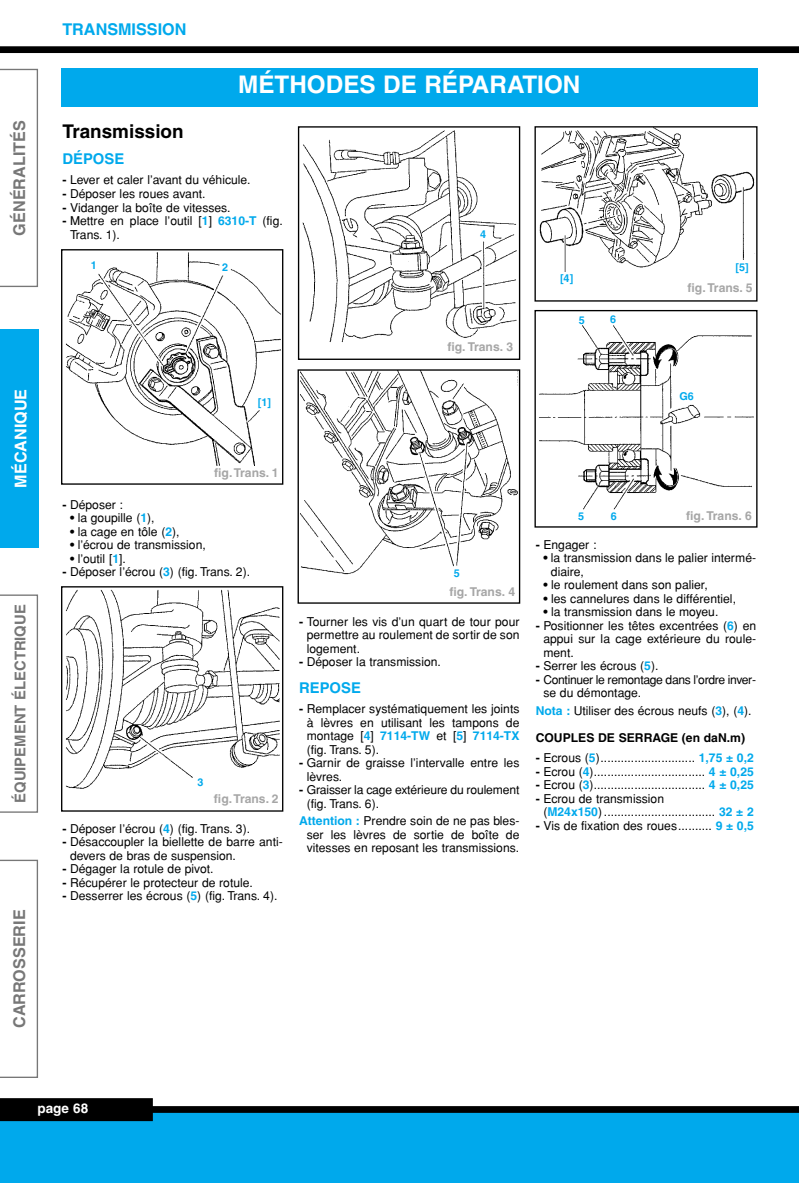
<style>
.page{position:relative;width:799px;height:1183px;background:#fff}
.page>*{position:absolute;margin:0;border:0;box-sizing:border-box;transform-origin:0 0}
.t1{font:700 24.3px "Helvetica";color:#fff}
.t2{font:700 18.9px "Helvetica";color:#000}
.t3{font:700 16.2px "Helvetica";color:#777}
.t4{font:700 16.2px "Helvetica";color:#00a9ec}
.t5{font:700 16.2px "Helvetica";color:#fff}
.t6{font:700 14.85px "Helvetica";color:#777}
.t7{font:700 14.85px "Helvetica";color:#00a9ec}
.t8{font:700 13.5px "Helvetica";color:#fff}
.t9{font:12.15px/13.5px "Helvetica";color:#000}
.t10{font:700 12.15px "Helvetica";color:#a6a6a6}
.t11{font:12.15px/13.5px "Helvetica";letter-spacing:-.03em;color:#000}
.t12{font:700 12.15px "Helvetica";color:#000}
.t13{font:700 10.8px "Helvetica";color:#00a9ec}
.s1{font-weight:700}
.s2{font-weight:700;color:#00a9ec}
</style>
<div class="page">
<div style="left:0;top:1111px;width:799px;height:71px;background:#00a9ec"></div>
<svg style="left:153px;top:1106px;width:646px;height:6px;background:#040404"></svg>
<div style="left:0;top:1098px;width:153px;height:22px;background:#000"></div>
<div style="left:0;top:46px;width:799px;height:7px;background:#000"></div>
<svg style="left:0;top:69px;width:38px;height:218px"></svg>
<div style="left:0;top:329px;width:38px;height:218px;background:#00a9ec"></div>
<svg style="left:0;top:594px;width:38px;height:218px"></svg>
<svg style="left:0;top:859px;width:38px;height:218px"></svg>
<div style="left:61px;top:68px;width:697px;height:38px;background:#00a9ec"></div>
<img style="left:65px;top:252px;width:216px;height:214px">
<div style="left:61px;top:249px;width:222px;height:235px;border:1px solid #000"></div>
<img style="left:65px;top:589px;width:215px;height:200px">
<div style="left:61px;top:586px;width:222px;height:225px;border:1px solid #000"></div>
<img style="left:302px;top:130px;width:215px;height:212px">
<div style="left:298px;top:126px;width:222px;height:234px;border:1px solid #000"></div>
<div style="left:446px;top:340px;width:69px;height:16px;background:#fff"></div>
<img style="left:300px;top:371px;width:218px;height:204px">
<div style="left:298px;top:369px;width:222px;height:234px;border:1px solid #000"></div>
<img style="left:539px;top:128px;width:216px;height:143px">
<div style="left:534px;top:126px;width:224px;height:175px;border:1px solid #000"></div>
<img style="left:539px;top:326px;width:215px;height:183px">
<div style="left:534px;top:310px;width:224px;height:217px;border:1px solid #000"></div>
<h3 class="t3" style="left:14px;top:235px;width:117px;rotate:-90deg">GÉNÉRALITÉS</h3>
<h3 class="t5" style="left:15px;top:487px;width:100px;rotate:-90deg">MÉCANIQUE</h3>
<p class="t6" style="left:15px;top:802px;width:200px;rotate:-90deg">ÉQUIPEMENT ÉLECTRIQUE</p>
<h3 class="t3" style="left:14px;top:1027px;width:120px;rotate:-90deg">CARROSSERIE</h3>
<h3 class="t4" style="left:62px;top:23px;width:126px">TRANSMISSION</h3>
<h1 class="t1" style="left:238px;top:76px;width:344px">MÉTHODES DE RÉPARATION</h1>
<h2 class="t2" style="left:62px;top:124px;width:123px">Transmission</h2>
<p class="t7" style="left:62px;top:153px;width:63px">DÉPOSE</p>
<p class="t9" style="left:62px;top:175px;width:190px"><span class="s1">-</span> Lever et caler l’avant du véhicule.</p>
<p class="t9" style="left:62px;top:188px;width:145px"><span class="s1">-</span> Déposer les roues avant.</p>
<p class="t9" style="left:62px;top:202px;width:170px"><span class="s1">-</span> Vidanger la boîte de vitesses.</p>
<p class="t9" style="left:70px;top:215px;width:214px;text-indent:-8px"><span class="s1">-</span> Mettre en place l’outil [<span class="s2">1</span>] <span class="s2">6310-T</span> (fig.<br>Trans. 1).</p>
<p class="t13" style="left:91px;top:262px;width:8px">1</p>
<p class="t13" style="left:222px;top:264px;width:8px">2</p>
<p class="t13" style="left:258px;top:398px;width:15px">[1]</p>
<p class="t13" style="left:480px;top:230px;width:8px">4</p>
<p class="t10" style="left:447px;top:342px;width:67px">fig. Trans. 3</p>
<p class="t13" style="left:560px;top:274px;width:15px">[4]</p>
<p class="t13" style="left:579px;top:316px;width:8px">5</p>
<p class="t13" style="left:610px;top:315px;width:8px">6</p>
<p class="t13" style="left:735px;top:263px;width:15px">[5]</p>
<p class="t10" style="left:687px;top:284px;width:67px">fig. Trans. 5</p>
<p class="t13" style="left:680px;top:392px;width:16px">G6</p>
<p class="t10" style="left:214px;top:468px;width:66px">fig.Trans. 1</p>
<p class="t9" style="left:62px;top:499px;width:62px"><span class="s1">-</span> Déposer :</p>
<p class="t9" style="left:70px;top:512px;width:86px"><span class="s1">•</span> la goupille (<span class="s2">1</span>),</p>
<p class="t9" style="left:70px;top:526px;width:111px"><span class="s1">•</span> la cage en tôle (<span class="s2">2</span>),</p>
<p class="t9" style="left:70px;top:539px;width:137px"><span class="s1">•</span> l’écrou de transmission,</p>
<p class="t9" style="left:70px;top:553px;width:57px"><span class="s1">•</span> l’outil [<span class="s2">1</span>].</p>
<p class="t9" style="left:62px;top:566px;width:189px"><span class="s1">-</span> Déposer l’écrou (<span class="s2">3</span>) (fig. Trans. 2).</p>
<p class="t13" style="left:197px;top:778px;width:8px">3</p>
<p class="t10" style="left:214px;top:794px;width:66px">fig.Trans. 2</p>
<p class="t9" style="left:62px;top:823px;width:189px"><span class="s1">-</span> Déposer l’écrou (<span class="s2">4</span>) (fig. Trans. 3).</p>
<p class="t9" style="left:70px;top:836px;width:214px;text-indent:-8px"><span class="s1">-</span> Désaccoupler la biellette de barre anti&shy;devers de bras de suspension.</p>
<p class="t9" style="left:62px;top:863px;width:153px"><span class="s1">-</span> Dégager la rotule de pivot.</p>
<p class="t9" style="left:62px;top:877px;width:192px"><span class="s1">-</span> Récupérer le protecteur de rotule.</p>
<p class="t9" style="left:62px;top:890px;width:217px"><span class="s1">-</span> Desserrer les écrous (<span class="s2">5</span>) (fig. Trans. 4).</p>
<p class="t13" style="left:454px;top:569px;width:8px">5</p>
<p class="t10" style="left:449px;top:587px;width:67px">fig. Trans. 4</p>
<p class="t9" style="left:307px;top:615px;width:214px;text-align:justify;text-indent:-8px"><span class="s1">-</span> Tourner les vis d’un quart de tour pour permettre au roulement de sortir de son logement.</p>
<p class="t9" style="left:299px;top:656px;width:143px"><span class="s1">-</span> Déposer la transmission.</p>
<p class="t7" style="left:299px;top:682px;width:63px">REPOSE</p>
<p class="t9" style="left:307px;top:703px;width:214px;text-align:justify;text-indent:-8px"><span class="s1">-</span> Remplacer systématiquement les joints à lèvres en utilisant les tampons de montage [<span class="s2">4</span>] <span class="s2">7114-TW</span> et [<span class="s2">5</span>] <span class="s2">7114-TX </span>(fig. Trans. 5).</p>
<p class="t9" style="left:307px;top:757px;width:214px;text-indent:-8px"><span class="s1">-</span> Garnir de graisse l’intervalle entre les lèvres.</p>
<p class="t9" style="left:307px;top:784px;width:214px;text-indent:-8px"><span class="s1">-</span> Graisser la cage extérieure du roulement (fig. Trans. 6).</p>
<p class="t9" style="left:307px;top:815px;width:214px;text-align:justify;text-indent:-8px"><span class="s2">Attention :</span> Prendre soin de ne pas bles&shy;ser les lèvres de sortie de boîte de vitesses en reposant les transmissions.</p>
<p class="t13" style="left:578px;top:512px;width:8px">5</p>
<p class="t13" style="left:611px;top:512px;width:8px">6</p>
<p class="t10" style="left:686px;top:511px;width:67px">fig. Trans. 6</p>
<p class="t9" style="left:536px;top:539px;width:62px"><span class="s1">-</span> Engager :</p>
<p class="t9" style="left:551px;top:552px;width:207px;text-indent:-8px"><span class="s1">•</span> la transmission dans le palier intermé&shy;diaire,</p>
<p class="t9" style="left:543px;top:579px;width:166px"><span class="s1">•</span> le roulement dans son palier,</p>
<p class="t9" style="left:543px;top:593px;width:194px"><span class="s1">•</span> les cannelures dans le différentiel,</p>
<p class="t9" style="left:543px;top:606px;width:177px"><span class="s1">•</span> la transmission dans le moyeu.</p>
<p class="t9" style="left:543px;top:620px;width:214px;text-align:justify;text-indent:-8px"><span class="s1">-</span> Positionner les têtes excentrées (<span class="s2">6</span>) en appui sur la cage extérieure du roule&shy;ment.</p>
<p class="t9" style="left:536px;top:660px;width:124px"><span class="s1">-</span> Serrer les écrous (<span class="s2">5</span>).</p>
<p class="t11" style="left:543px;top:674px;width:214px;text-indent:-8px"><span class="s1">-</span> Continuer le remontage dans l’ordre inver&shy;se du démontage.</p>
<p class="t9" style="left:536px;top:705px;width:217px"><span class="s2">Nota :</span> Utiliser des écrous neufs (<span class="s2">3</span>), (<span class="s2">4</span>).</p>
<p class="t12" style="left:536px;top:733px;width:211px">COUPLES DE SERRAGE (en daN.m)</p>
<p class="t9" style="left:536px;top:752px;width:220px"><span class="s1">-</span> Ecrous (<span class="s2">5</span>)............................ <span class="s2">1,75 ± 0,2</span></p>
<p class="t9" style="left:536px;top:765px;width:220px"><span class="s1">-</span> Ecrou (<span class="s2">4</span>)................................. <span class="s2">4 ± 0,25</span></p>
<p class="t9" style="left:536px;top:779px;width:220px"><span class="s1">-</span> Ecrou (<span class="s2">3</span>)................................. <span class="s2">4 ± 0,25</span></p>
<p class="t9" style="left:543px;top:792px;width:212px;text-indent:-8px"><span class="s1">-</span> Ecrou de transmission<br>(<span class="s2">M24x150</span>) ................................. <span class="s2">32 ± 2</span></p>
<p class="t9" style="left:536px;top:819px;width:220px"><span class="s1">-</span> Vis de fixation des roues.......... <span class="s2">9 ± 0,5</span></p>
<p class="t8" style="left:38px;top:1103px;width:52px">page 68</p>
</div>
